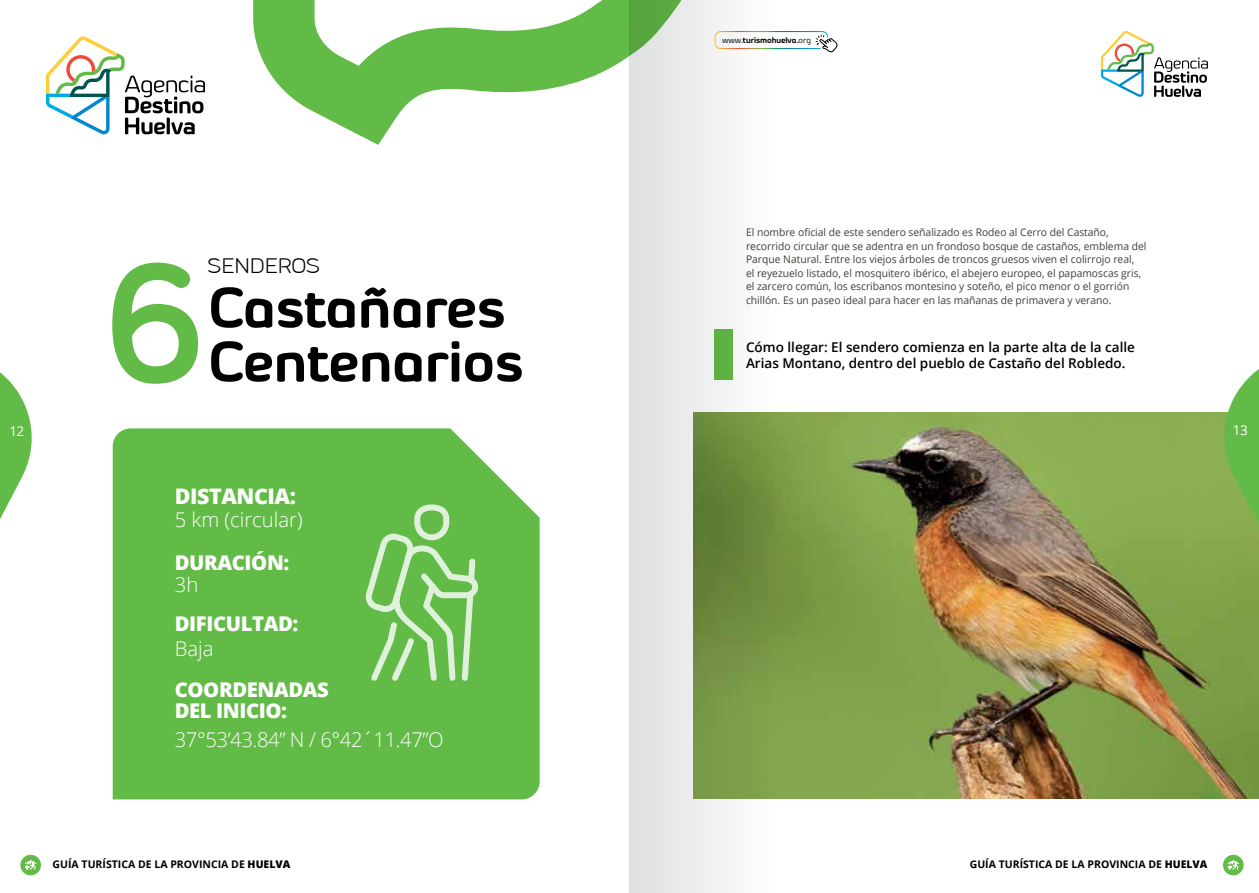
<style>
.page{position:relative;width:1259px;height:893px;background:#fff}
.page>*{position:absolute;margin:0;border:0;box-sizing:border-box;transform-origin:0 0}
.t1{font:700 172.95px "Bariol";color:#62bb46}
.t2{font:700 57px/54px "Byom";letter-spacing:-.01em;color:#000}
.t3{font:800 21.45px "Open Sans";letter-spacing:-.02em;color:#fff}
.t4{font:300 21px "Byom";letter-spacing:.02em;color:#000}
.t5{font:800 20.25px/21px "Open Sans";letter-spacing:-.02em;color:#fff}
.t6{font:300 20.25px "Open Sans";letter-spacing:-.02em;color:#fff}
.t7{font:300 20.25px "Open Sans";color:#fff}
.t8{font:600 13.5px/16.5px "Open Sans";color:#000}
.t9{font:13.5px "Open Sans";color:#fff}
.t10{font:10.5px/13.5px "Open Sans";color:#3f3e37}
.t11{font:700 10.5px "Open Sans";color:#000}
.t12{font:700 8.4px "Byom";letter-spacing:-.01em;color:#000}
.s1{font-weight:400}
.s2{font-weight:800}
</style>
<div class="page">
<div style="left:113px;top:428px;width:426px;height:371px;background:#62bb46"></div>
<img style="left:856px;top:412px;width:403px;height:386px">
<svg style="left:46px;top:36px;width:159px;height:98px"></svg>
<svg style="left:253px;top:0;width:955px;height:145px"></svg>
<div style="left:20px;top:855px;width:21px;height:20px;background:#62bb46;border-radius:50%"></div>
<div style="left:1223px;top:855px;width:20px;height:20px;background:#62bb46;border-radius:50%"></div>
<svg style="left:1227px;top:860px;width:12px;height:10px"></svg>
<svg style="left:25px;top:860px;width:12px;height:10px"></svg>
<svg style="left:0;top:372px;width:32px;height:147px"></svg>
<svg style="left:1224px;top:369px;width:35px;height:207px;background:#81ba5b"></svg>
<svg style="left:364px;top:503px;width:116px;height:179px;background:#7fc769"></svg>
<svg style="left:629px;top:0;width:227px;height:893px"></svg>
<h1 class="t1" style="left:105px;top:205px;width:101px">6</h1>
<h3 class="t4" style="left:208px;top:254px;width:113px">SENDEROS</h3>
<h2 class="t2" style="left:208px;top:281px;width:317px">Castañares<br>Centenarios</h2>
<p class="t12" style="left:722px;top:35px;width:91px"><span class="s1">www.</span>turismohuelva.<span class="s1">org</span></p>
<p class="t10" style="left:746px;top:226px;width:402px">El nombre oficial de este sendero señalizado es Rodeo al Cerro del Castaño, recorrido circular que se adentra en un frondoso bosque de castaños, emblema del Parque Natural. Entre los viejos árboles de troncos gruesos viven el colirrojo real,<br>el reyezuelo listado, el mosquitero ibérico, el abejero europeo, el papamoscas gris, el zarcero común, los escribanos montesino y soteño, el pico menor o el gorrión chillón. Es un paseo ideal para hacer en las mañanas de primavera y verano.</p>
<p class="t8" style="left:746px;top:338px;width:390px">Cómo llegar: El sendero comienza en la parte alta de la calle<br>Arias Montano, dentro del pueblo de Castaño del Robledo.</p>
<p class="t9" style="left:9px;top:422px;width:16px">12</p>
<p class="t9" style="left:1232px;top:421px;width:16px">13</p>
<h3 class="t3" style="left:175px;top:480px;width:123px">DISTANCIA:</h3>
<h3 class="t7" style="left:175px;top:505px;width:129px">5 km (circular)</h3>
<h3 class="t5" style="left:175px;top:551px;width:116px">DURACIÓN:</h3>
<h3 class="t7" style="left:175px;top:570px;width:25px">3h</h3>
<h3 class="t5" style="left:175px;top:612px;width:125px">DIFICULTAD:</h3>
<h3 class="t7" style="left:175px;top:635px;width:40px">Baja</h3>
<h3 class="t5" style="left:175px;top:678px;width:156px">COORDENADAS<br>DEL INICIO:</h3>
<h3 class="t6" style="left:175px;top:726px;width:270px">37°53’43.84” N / 6°42´11.47”O</h3>
<p class="t11" style="left:53px;top:857px;width:239px">GUÍA TURÍSTICA DE LA PROVINCIA DE <span class="s2">HUELVA</span></p>
<p class="t11" style="left:969px;top:857px;width:239px">GUÍA TURÍSTICA DE LA PROVINCIA DE <span class="s2">HUELVA</span></p>
</div>
